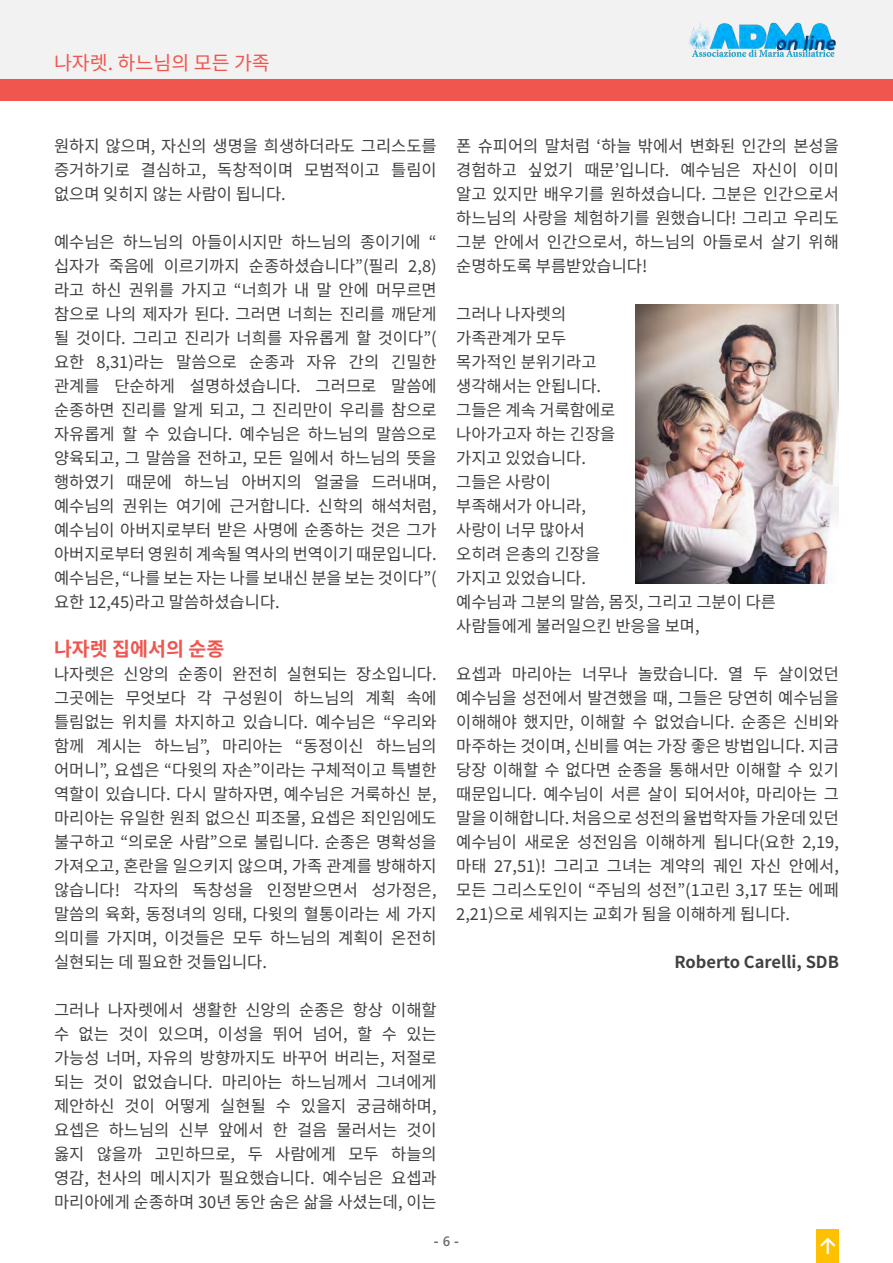
<style>
.page{position:relative;width:893px;height:1263px;background:#fff}
.page>*{position:absolute;margin:0;border:0;box-sizing:border-box;transform-origin:0 0}
.t1{font:19.5px "Noto Sans KR";color:#f0564e}
.t2{font:700 19.5px "Noto Sans KR";color:#f0564e}
.t3{font:16.5px/24px "Noto Sans KR";color:#414042;text-align:justify}
.t4{font:700 16.5px "Noto Sans KR";color:#414042}
.t5{font:700 13.5px "Segoe UI";color:#6d6e70}
.s1{font-weight:600}
</style>
<div class="page">
<div style="left:0;top:0;width:893px;height:80px;background:#f2f2f2"></div>
<img style="left:689px;top:22px;width:147px;height:35px">
<div style="left:816px;top:1229px;width:23px;height:34px;background:#ffc000"></div>
<svg style="left:820px;top:1237px;width:16px;height:17px"></svg>
<div style="left:0;top:80px;width:893px;height:20px;background:#f0564e"></div>
<img style="left:636px;top:305px;width:203px;height:279px">
<p class="t1" style="left:54px;top:52px;width:217px">나자렛. 하느님의 모든 가족</p>
<p class="t3" style="left:54px;top:134px;width:384px">원하지 않으며, 자신의 생명을 희생하더라도 그리스도를 증거하기로 결심하고, 독창적이며 모범적이고 틀림이 없으며 잊히지 않는 사람이 됩니다.</p>
<p class="t3" style="left:54px;top:230px;width:384px">예수님은 하느님의 아들이시지만 하느님의 종이기에 “ 십자가 죽음에 이르기까지 순종하셨습니다”(필리 2,8) 라고 하신 권위를 가지고 “너희가 내 말 안에 머무르면 참으로 나의 제자가 된다. 그러면 너희는 진리를 깨닫게 될 것이다. 그리고 진리가 너희를 자유롭게 할 것이다”( 요한 8,31)라는 말씀으로 순종과 자유 간의 긴밀한 관계를 단순하게 설명하셨습니다. 그러므로 말씀에 순종하면 진리를 알게 되고, 그 진리만이 우리를 참으로 자유롭게 할 수 있습니다. 예수님은 하느님의 말씀으로 양육되고, 그 말씀을 전하고, 모든 일에서 하느님의 뜻을 행하였기 때문에 하느님 아버지의 얼굴을 드러내며, 예수님의 권위는 여기에 근거합니다. 신학의 해석처럼, 예수님이 아버지로부터 받은 사명에 순종하는 것은 그가 아버지로부터 영원히 계속될 역사의 번역이기 때문입니다. 예수님은, “나를 보는 자는 나를 보내신 분을 보는 것이다”( 요한 12,45)라고 말씀하셨습니다.</p>
<p class="t2" style="left:54px;top:637px;width:172px">나자렛 집에서의 순종</p>
<p class="t3" style="left:54px;top:662px;width:384px">나자렛은 신앙의 순종이 완전히 실현되는 장소입니다. 그곳에는 무엇보다 각 구성원이 하느님의 계획 속에 틀림없는 위치를 차지하고 있습니다. 예수님은 “우리와 함께 계시는 하느님”, 마리아는 “동정이신 하느님의 어머니”, 요셉은 “다윗의 자손”이라는 구체적이고 특별한 역할이 있습니다. 다시 말하자면, 예수님은 거룩하신 분, 마리아는 유일한 원죄 없으신 피조물, 요셉은 죄인임에도 불구하고 “의로운 사람”으로 불립니다. 순종은 명확성을 가져오고, 혼란을 일으키지 않으며, 가족 관계를 방해하지 않습니다! 각자의 독창성을 인정받으면서 성가정은, 말씀의 육화, 동정녀의 잉태, 다윗의 혈통이라는 세 가지 의미를 가지며, 이것들은 모두 하느님의 계획이 온전히 실현되는 데 필요한 것들입니다.</p>
<p class="t3" style="left:54px;top:998px;width:384px">그러나 나자렛에서 생활한 신앙의 순종은 항상 이해할 수 없는 것이 있으며, 이성을 뛰어 넘어, 할 수 있는 가능성 너머, 자유의 방향까지도 바꾸어 버리는, 저절로 되는 것이 없었습니다. 마리아는 하느님께서 그녀에게 제안하신 것이 어떻게 실현될 수 있을지 궁금해하며, 요셉은 하느님의 신부 앞에서 한 걸음 물러서는 것이 옳지 않을까 고민하므로, 두 사람에게 모두 하늘의 영감, 천사의 메시지가 필요했습니다. 예수님은 요셉과 마리아에게 순종하며 30년 동안 숨은 삶을 사셨는데, 이는</p>
<p class="t3" style="left:456px;top:134px;width:384px">폰 슈피어의 말처럼 ‘하늘 밖에서 변화된 인간의 본성을 경험하고 싶었기 때문’입니다. 예수님은 자신이 이미 알고 있지만 배우기를 원하셨습니다. 그분은 인간으로서 하느님의 사랑을 체험하기를 원했습니다! 그리고 우리도 그분 안에서 인간으로서, 하느님의 아들로서 살기 위해 순명하도록 부름받았습니다!</p>
<p class="t3" style="left:456px;top:302px;width:321px;text-align:left">그러나 나자렛의<br>가족관계가 모두<br>목가적인 분위기라고<br>생각해서는 안됩니다.<br>그들은 계속 거룩함에로<br>나아가고자 하는 긴장을<br>가지고 있었습니다.<br>그들은 사랑이<br>부족해서가 아니라,<br>사랑이 너무 많아서<br>오히려 은총의 긴장을<br>가지고 있었습니다.<br>예수님과 그분의 말씀, 몸짓, 그리고 그분이 다른 사람들에게 불러일으킨 반응을 보며,</p>
<p class="t3" style="left:456px;top:662px;width:384px">요셉과 마리아는 너무나 놀랐습니다. 열 두 살이었던 예수님을 성전에서 발견했을 때, 그들은 당연히 예수님을 이해해야 했지만, 이해할 수 없었습니다. 순종은 신비와 마주하는 것이며, 신비를 여는 가장 좋은 방법입니다. 지금 당장 이해할 수 없다면 순종을 통해서만 이해할 수 있기 때문입니다. 예수님이 서른 살이 되어서야, 마리아는 그 말을 이해합니다. 처음으로 성전의 율법학자들 가운데 있던 예수님이 새로운 성전임음 이해하게 됩니다(요한 2,19, 마태 27,51)! 그리고 그녀는 계약의 궤인 자신 안에서, 모든 그리스도인이 “주님의 성전”(1고린 3,17 또는 에페 2,21)으로 세워지는 교회가 됨을 이해하게 됩니다.</p>
<p class="t4" style="left:674px;top:953px;width:166px">Roberto Carelli, SDB</p>
<p class="t5" style="left:434px;top:1229px;width:27px">- <span class="s1">6</span> -</p>
</div>
